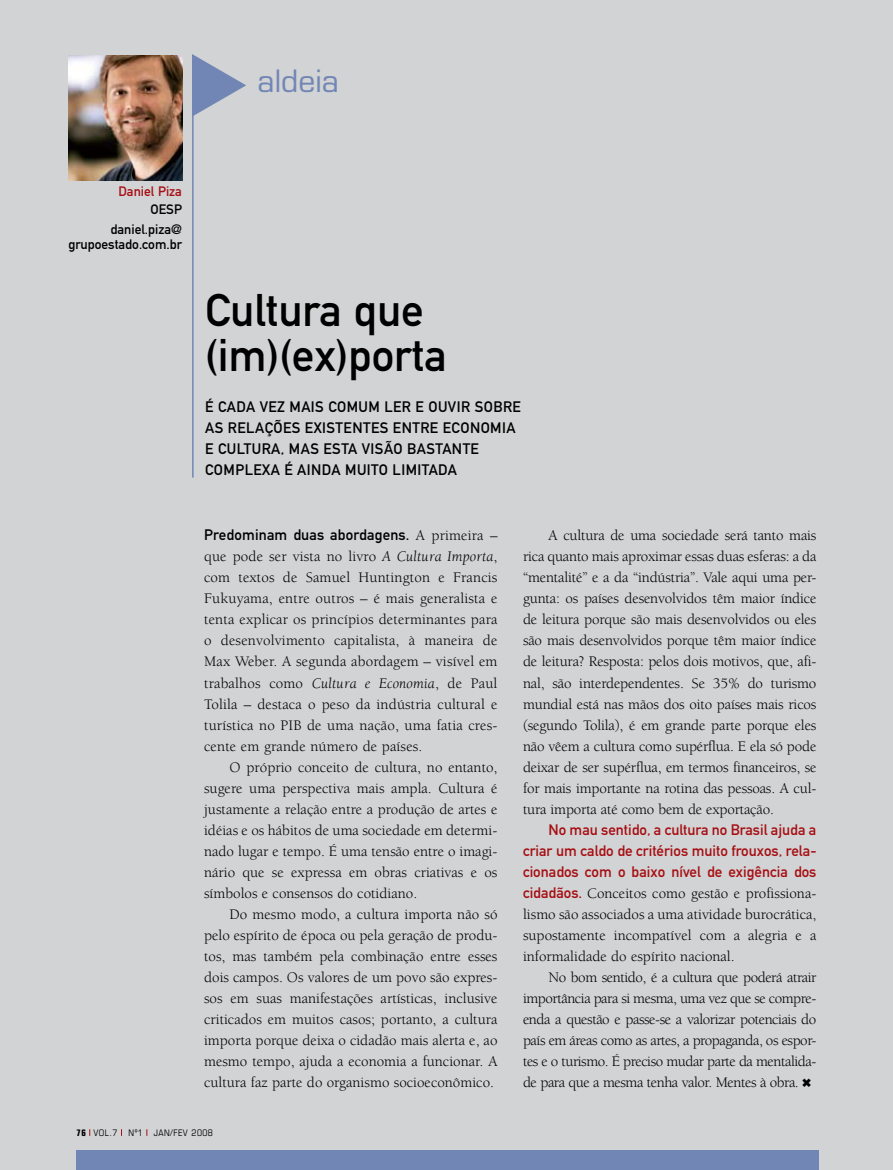
<style>
.page{position:relative;width:893px;height:1170px;background:#fff}
.page>*{position:absolute;margin:0;border:0;box-sizing:border-box;transform-origin:0 0}
.t1{font:45px/45px "DIN Mittelschrift";color:#000}
.t2{font:30px "Eurostile";color:#7286b5}
.t3{font:15px/21px "Berkeley";color:#000;text-align:justify}
.t4{font:15px/21px "DIN Mittelschrift";letter-spacing:.03em;color:#000}
.t5{font:15px/21px "DIN Mittelschrift";color:#a70e13;text-align:justify}
.t6{font:13.5px/19.2px "DIN Mittelschrift";color:#000;text-align:right}
.t7{font:13.5px "DIN Mittelschrift";color:#a70e13}
.t8{font:condensed 9px "Eurostile";letter-spacing:.05em;color:#000}
.s1{font-family:"Berkeley"}
.s2{font-style:italic}
.s3{font-family:"DIN Mittelschrift";color:#a70e13}
.s4{font-weight:700}
</style>
<div class="page">
<div style="left:0;top:0;width:893px;height:1169px;background:#d1d3d4"></div>
<div style="left:77px;top:1149px;width:742px;height:20px;background:#7286b5"></div>
<hr style="left:192px;top:55px;width:2px;height:422px;background:#7286b5">
<img style="left:69px;top:55px;width:114px;height:125px">
<svg style="left:192px;top:55px;width:2px;height:62px"></svg>
<h2 class="t2" style="left:258px;top:63px;width:83px">aldeia</h2>
<p class="t7" style="left:118px;top:183px;width:65px">Daniel Piza</p>
<p class="t6" style="left:110px;top:200px;width:73px">OES P daniel.piza@</p>
<p class="t6" style="left:68px;top:234px;width:115px">grupoestado.com.br</p>
<h1 class="t1" style="left:205px;top:288px;width:243px">Cultura que (im)(ex)porta</h1>
<p class="t4" style="left:205px;top:396px;width:317px">É cada vez mais comum ler e ouvir sobre as relações existentes entre economia e cultura, mas esta visão bastante complexa é ainda muito limitada</p>
<p class="t4" style="left:204px;top:524px;width:295px">Predominam duas abordagens. <span class="s1">A primeira –</span></p>
<p class="t3" style="left:204px;top:546px;width:295px">que pode ser vista no livro <span class="s2">A Cultura Importa</span>, com textos de Samuel Huntington e Francis Fukuyama, entre outros – é mais generalista e tenta explicar os princípios determinantes para o desenvolvimento capitalista, à maneira de Max Weber. A segunda abordagem – visível em trabalhos como <span class="s2">Cultura e Economia</span>, de Paul Tolila – destaca o peso da indústria cultural e turística no PIB de uma nação, uma fatia cres&shy;cente em grande número de países.</p>
<p class="t3" style="left:204px;top:756px;width:295px;text-indent:26px">O próprio conceito de cultura, no entanto, sugere uma perspectiva mais ampla. Cultura é justamente a relação entre a produção de artes e idéias e os hábitos de uma sociedade em determi&shy;nado lugar e tempo. É uma tensão entre o imagi&shy;nário que se expressa em obras criativas e os símbolos e consensos do cotidiano.</p>
<p class="t3" style="left:204px;top:903px;width:295px;text-indent:26px">Do mesmo modo, a cultura importa não só pelo espírito de época ou pela geração de produ&shy;tos, mas também pela combinação entre esses dois campos. Os valores de um povo são expres&shy;sos em suas manifestações artísticas, inclusive criticados em muitos casos; portanto, a cultura importa porque deixa o cidadão mais alerta e, ao mesmo tempo, ajuda a economia a funcionar. A cultura faz parte do organismo socioeconômico.</p>
<p class="t3" style="left:523px;top:525px;width:295px;text-indent:26px">A cultura de uma sociedade será tanto mais rica quanto mais aproximar essas duas esferas: a da “mentalité” e a da “indústria”. Vale aqui uma per&shy;gunta: os países desenvolvidos têm maior índice de leitura porque são mais desenvolvidos ou eles são mais desenvolvidos porque têm maior índice de leitura? Resposta: pelos dois motivos, que, afi&shy;nal, são interdependentes. Se 35% do turismo mundial está nas mãos dos oito países mais ricos (segundo Tolila), é em grande parte porque eles não vêem a cultura como supérflua. E ela só pode deixar de ser supérflua, em termos financeiros, se for mais importante na rotina das pessoas. A cul&shy;tura importa até como bem de exportação.</p>
<p class="t5" style="left:523px;top:818px;width:295px;text-indent:26px">No mau sentido, a cultura no Brasil ajuda a criar um caldo de critérios muito frouxos, rela&shy;cionados com o baixo nível de exigência dos</p>
<p class="t3" style="left:523px;top:882px;width:295px"><span class="s3">cidadãos.</span> Conceitos como gestão e profissiona&shy;lismo são associados a uma atividade burocrática, supostamente incompatível com a alegria e a informalidade do espírito nacional.</p>
<p class="t3" style="left:523px;top:966px;width:295px;text-indent:26px">No bom sentido, é a cultura que poderá atrair importância para si mesma, uma vez que se compre&shy;enda a questão e passe-se a valorizar potenciais do país em áreas como as artes, a propaganda, os espor&shy;tes e o turismo. É preciso mudar parte da mentalida&shy;de para que a mesma tenha valor. Mentes à obra.</p>
<p class="t8" style="left:77px;top:1127px;width:138px"><span class="s4">76</span> VOL.7 Nº1 JAN/FEV 2008</p>
</div>
